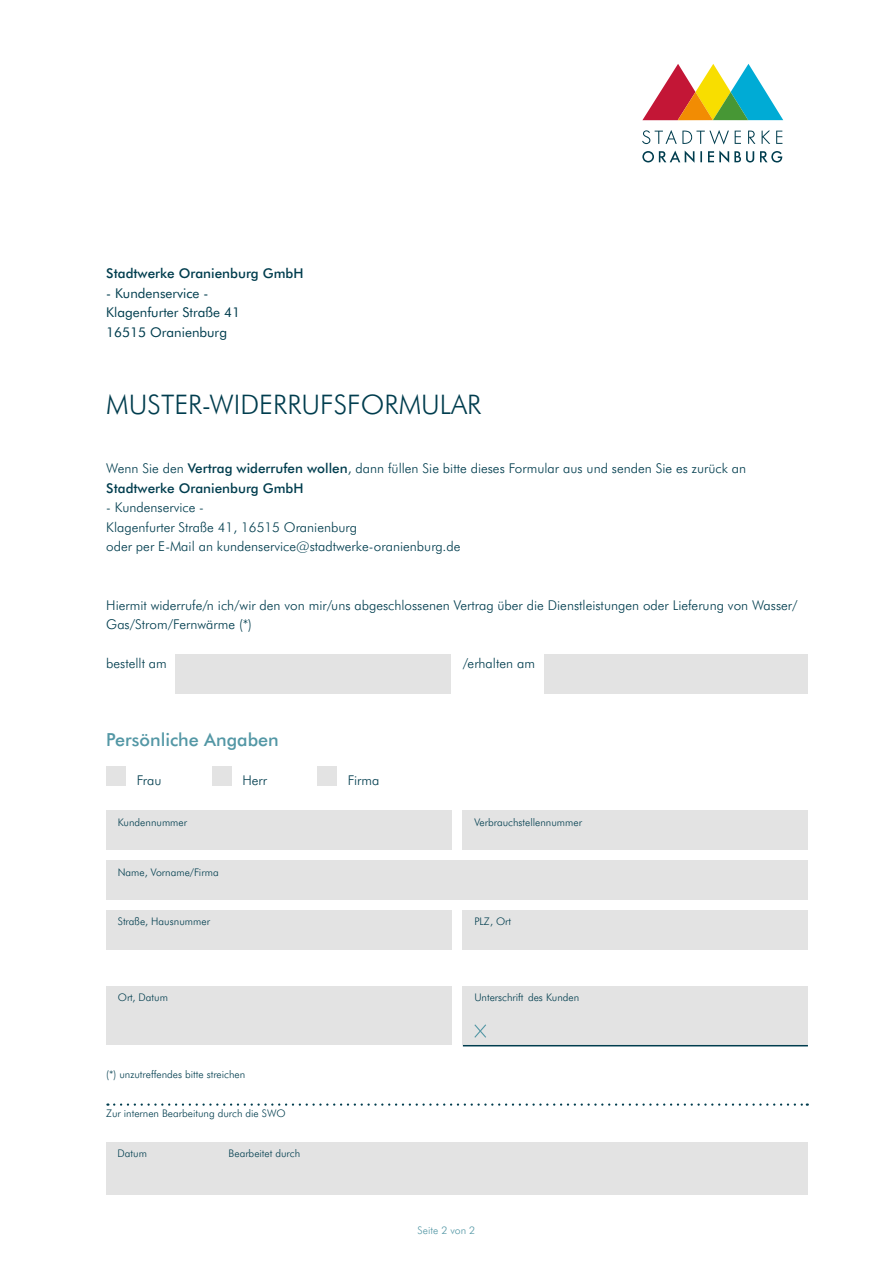
<style>
.page{position:relative;width:893px;height:1263px;background:#fff}
.page>*{position:absolute;margin:0;border:0;box-sizing:border-box;transform-origin:0 0}
.t1{font:300 27px "Futura BT";color:#003d4e}
.t2{font:500 18px "Futura BT";color:#5397a5}
.t3{font:300 13.5px/19.5px "Futura BT";color:#003d4e}
.t4{font:13.5px/19.5px "Futura BT";color:#003d4e}
.t5{font:500 13.5px "Futura BT";color:#003d4e}
.t6{font:300 10.5px "Futura BT";color:#003d4e}
.t7{font:300 10.5px "Futura BT";color:#5397a5}
.s1{font-weight:500}
</style>
<div class="page">
<svg style="left:642px;top:150px;width:140px;height:13px"></svg>
<svg style="left:642px;top:130px;width:140px;height:14px"></svg>
<svg style="left:642px;top:64px;width:141px;height:56px"></svg>
<div style="left:106px;top:766px;width:20px;height:19px;background:#e3e3e3"></div>
<div style="left:212px;top:766px;width:19px;height:19px;background:#e3e3e3"></div>
<div style="left:317px;top:766px;width:20px;height:19px;background:#e3e3e3"></div>
<div style="left:106px;top:910px;width:345px;height:39px;background:#e3e3e3"></div>
<div style="left:106px;top:861px;width:702px;height:39px;background:#e3e3e3"></div>
<div style="left:175px;top:655px;width:276px;height:39px;background:#e3e3e3"></div>
<div style="left:545px;top:655px;width:263px;height:39px;background:#e3e3e3"></div>
<div style="left:106px;top:811px;width:345px;height:39px;background:#e3e3e3"></div>
<div style="left:463px;top:910px;width:345px;height:39px;background:#e3e3e3"></div>
<div style="left:463px;top:811px;width:345px;height:39px;background:#e3e3e3"></div>
<div style="left:106px;top:986px;width:345px;height:59px;background:#e3e3e3"></div>
<div style="left:463px;top:986px;width:345px;height:59px;background:#e3e3e3"></div>
<hr style="left:463px;top:1045px;width:345px;height:1px;background:#003d4e">
<svg style="left:474px;top:1024px;width:12px;height:14px"></svg>
<svg style="left:114px;top:1103px;width:694px;height:3px"></svg>
<div style="left:106px;top:1142px;width:702px;height:53px;background:#e3e3e3"></div>
<p class="t5" style="left:106px;top:265px;width:199px">Stadtwerke Oranienburg GmbH</p>
<p class="t4" style="left:106px;top:283px;width:135px">- Kundenservice -<br>Klagenfurter Straße 41<br>16515 Oranienburg</p>
<h1 class="t1" style="left:106px;top:387px;width:377px">MUSTER-WIDERRUFSFORMULAR</h1>
<p class="t3" style="left:106px;top:459px;width:641px">Wenn Sie den <span class="s1">Vertrag widerrufen wollen</span>, dann füllen Sie bitte dieses Formular aus und senden Sie es zurück an<br><span class="s1">Stadtwerke Oranienburg GmbH</span></p>
<p class="t3" style="left:106px;top:498px;width:356px">- Kundenservice -<br>Klagenfurter Straße 41, 16515 Oranienburg<br>oder per E-Mail an kundenservice@stadtwerke-oranienburg.de</p>
<p class="t3" style="left:106px;top:595px;width:693px">Hiermit widerrufe/n ich/wir den von mir/uns abgeschlossenen Vertrag über die Dienstleistungen oder Lieferung von Wasser/<br>Gas/Strom/Fernwärme (*)</p>
<p class="t3" style="left:106px;top:654px;width:62px">bestellt am</p>
<p class="t3" style="left:463px;top:654px;width:74px">/erhalten am</p>
<h2 class="t2" style="left:106px;top:728px;width:174px">Persönliche Angaben</h2>
<p class="t3" style="left:137px;top:770px;width:26px">Frau</p>
<p class="t3" style="left:242px;top:771px;width:26px">Herr</p>
<p class="t3" style="left:348px;top:771px;width:33px">Firma</p>
<p class="t6" style="left:118px;top:815px;width:71px">Kundennummer</p>
<p class="t6" style="left:474px;top:815px;width:109px">Verbrauchstellennummer</p>
<p class="t6" style="left:118px;top:865px;width:102px">Name, Vorname/Firma</p>
<p class="t6" style="left:118px;top:915px;width:94px">Straße, Hausnummer</p>
<p class="t6" style="left:474px;top:915px;width:38px">PLZ, Ort</p>
<p class="t6" style="left:118px;top:991px;width:52px">Ort, Datum</p>
<p class="t6" style="left:474px;top:991px;width:106px">Unterschrift des Kunden</p>
<p class="t6" style="left:106px;top:1067px;width:140px">(*) unzutreffendes bitte streichen</p>
<p class="t6" style="left:106px;top:1106px;width:181px">Zur internen Bearbeitung durch die SWO</p>
<p class="t6" style="left:118px;top:1147px;width:31px">Datum</p>
<p class="t6" style="left:229px;top:1147px;width:73px">Bearbeitet durch</p>
<p class="t7" style="left:418px;top:1223px;width:59px">Seite 2 von 2</p>
</div>
